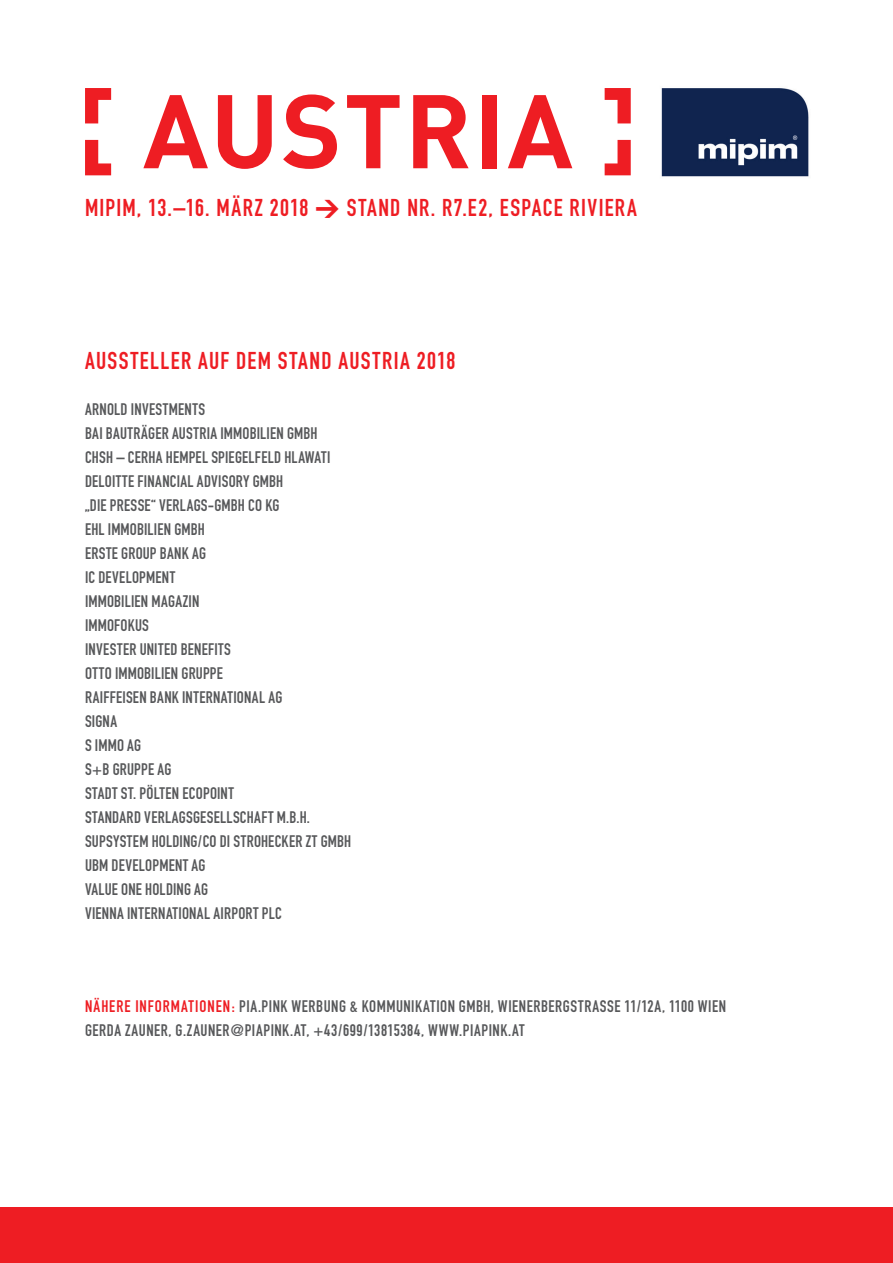
<style>
.page{position:relative;width:893px;height:1263px;background:#fff}
.page>*{position:absolute;margin:0;border:0;box-sizing:border-box;transform-origin:0 0}
.t1{font:24px "DIN Engschrift Alternate";letter-spacing:.055em;color:#ee1d23}
.t2{font:16.5px "DIN Engschrift Alternate";letter-spacing:.02em;color:#57585a}
.t3{font:16.5px "DIN Engschrift Alternate";letter-spacing:.04em;color:#57585a}
.s1{font-family:"DIN";font-weight:900}
.s2{color:#ee1d23}
</style>
<div class="page">
<div style="left:0;top:1207px;width:893px;height:56px;background:#ee1d23"></div>
<img style="left:661px;top:88px;width:148px;height:89px">
<svg style="left:143px;top:95px;width:65px;height:73px"></svg>
<svg style="left:218px;top:95px;width:54px;height:74px"></svg>
<svg style="left:283px;top:94px;width:54px;height:75px"></svg>
<svg style="left:347px;top:95px;width:53px;height:73px"></svg>
<svg style="left:413px;top:95px;width:56px;height:73px"></svg>
<div style="left:482px;top:95px;width:15px;height:73px;background:#ee1d23"></div>
<svg style="left:508px;top:95px;width:64px;height:73px"></svg>
<svg style="left:85px;top:88px;width:26px;height:35px"></svg>
<svg style="left:85px;top:140px;width:26px;height:35px"></svg>
<svg style="left:605px;top:140px;width:26px;height:35px"></svg>
<svg style="left:605px;top:88px;width:26px;height:35px"></svg>
<p class="t1" style="left:85px;top:193px;width:553px">MIPIM, 13.–16. MÄRZ 2018 <span class="s1">&gt;</span> STAND NR. R7.E2, ESPACE RIVIERA</p>
<p class="t1" style="left:85px;top:346px;width:372px">AUSSTELLER AUF DEM STAND AUSTRIA 2018</p>
<p class="t2" style="left:85px;top:400px;width:122px">ARNOLD INVESTMENTS</p>
<p class="t2" style="left:85px;top:424px;width:234px">BAI BAUTRÄGER AUSTRIA IMMOBILIEN GMBH</p>
<p class="t2" style="left:85px;top:448px;width:247px">CHSH – CERHA HEMPEL SPIEGELFELD HLAWATI</p>
<p class="t2" style="left:85px;top:472px;width:200px">DELOITTE FINANCIAL ADVISORY GMBH</p>
<p class="t2" style="left:85px;top:496px;width:196px">„DIE PRESSE“ VERLAGS-GMBH CO KG</p>
<p class="t2" style="left:85px;top:520px;width:121px">EHL IMMOBILIEN GMBH</p>
<p class="t2" style="left:85px;top:544px;width:122px">ERSTE GROUP BANK AG</p>
<p class="t2" style="left:85px;top:568px;width:92px">IC DEVELOPMENT</p>
<p class="t2" style="left:85px;top:592px;width:116px">IMMOBILIEN MAGAZIN</p>
<p class="t2" style="left:85px;top:616px;width:65px">IMMOFOKUS</p>
<p class="t2" style="left:85px;top:640px;width:147px">INVESTER UNITED BENEFITS</p>
<p class="t2" style="left:85px;top:664px;width:139px">OTTO IMMOBILIEN GRUPPE</p>
<p class="t2" style="left:85px;top:688px;width:199px">RAIFFEISEN BANK INTERNATIONAL AG</p>
<p class="t2" style="left:85px;top:712px;width:34px">SIGNA</p>
<p class="t2" style="left:85px;top:736px;width:58px">S IMMO AG</p>
<p class="t2" style="left:85px;top:760px;width:88px">S+B GRUPPE AG</p>
<p class="t2" style="left:85px;top:784px;width:150px">STADT ST. PÖLTEN ECOPOINT</p>
<p class="t2" style="left:85px;top:808px;width:226px">STANDARD VERLAGSGESELLSCHAFT M.B.H.</p>
<p class="t2" style="left:85px;top:832px;width:268px">SUPSYSTEM HOLDING/CO DI STROHECKER ZT GMBH</p>
<p class="t2" style="left:85px;top:856px;width:122px">UBM DEVELOPMENT AG</p>
<p class="t2" style="left:85px;top:880px;width:125px">VALUE ONE HOLDING AG</p>
<p class="t2" style="left:85px;top:904px;width:198px">VIENNA INTERNATIONAL AIRPORT PLC</p>
<p class="t3" style="left:85px;top:997px;width:643px"><span class="s2">NÄHERE INFORMATIONEN:</span> PIA.PINK WERBUNG &amp; KOMMUNIKATION GMBH, WIENERBERGSTRASSE 11/12A, 1100 WIEN</p>
<p class="t2" style="left:85px;top:1021px;width:441px">GERDA ZAUNER, G.ZAUNER@PIAPINK.AT, +43/699/13815384, WWW.PIAPINK.AT</p>
</div>
